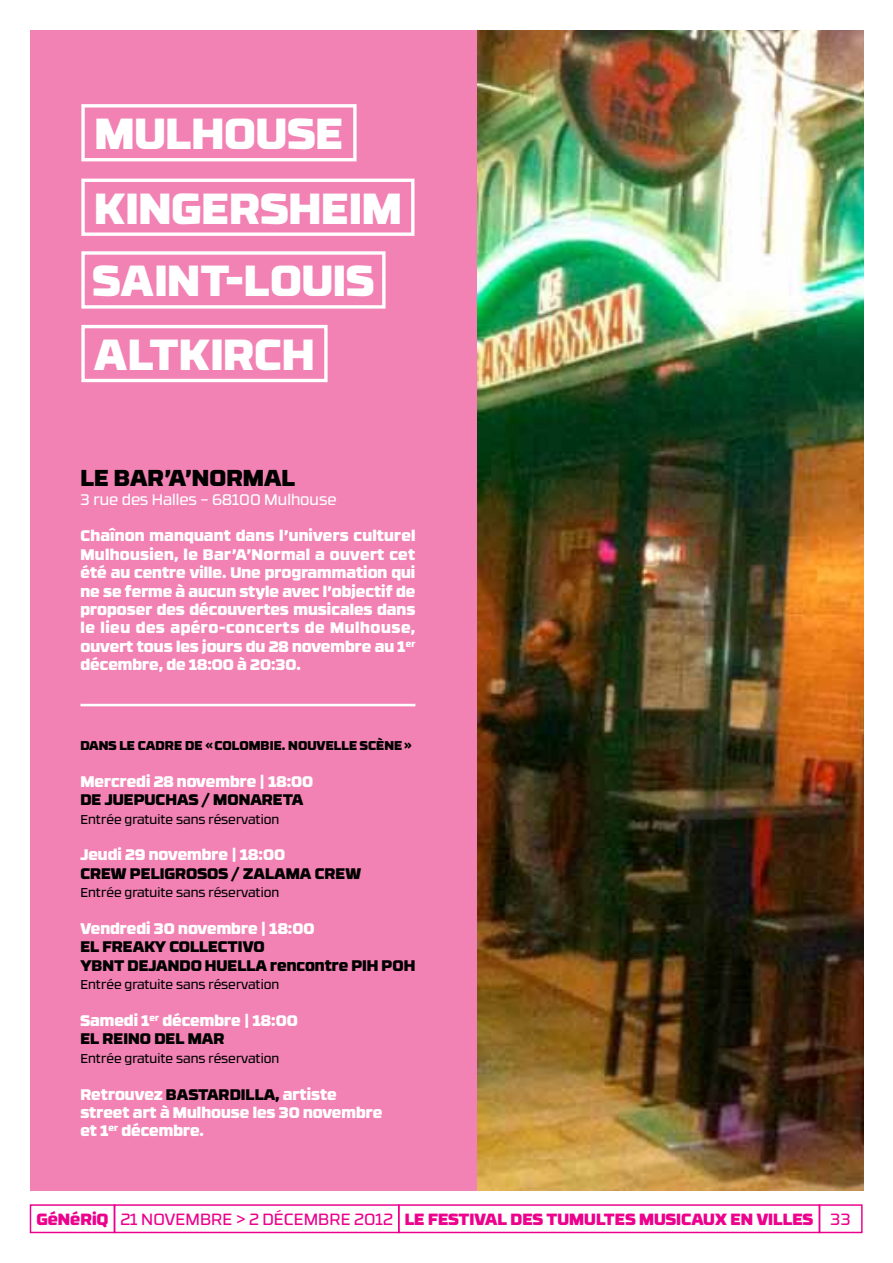
<style>
.page{position:relative;width:893px;height:1263px;background:#fff}
.page>*{position:absolute;margin:0;border:0;box-sizing:border-box;transform-origin:0 0}
.t1{font:900 43.5px/73.5px "RB No 3.1";letter-spacing:-.005em;color:#fff}
.t2{font:900 22.95px "RB No 3.1";color:#000}
.t3{font:900 16.2px "RB No 3.1";color:#ec008c}
.t4{font:900 15.3px/18.5px "RB No 3.1";color:#fff}
.t5{font:900 15.3px "RB No 3.1";color:#000}
.t6{font:15.3px "RB No 3.1";color:#fff}
.t7{font:12.75px "RB No 3.1";letter-spacing:-.005em;color:#000}
.t8{font:900 12.75px "RB No 3.1";color:#000}
.s1{color:#000}
.s2{font-weight:400}
</style>
<div class="page">
<div style="left:30px;top:30px;width:833px;height:1160px;background:#f282b4"></div>
<img style="left:478px;top:30px;width:385px;height:1160px">
<hr style="left:80px;top:704px;width:335px;height:2px;background:#fff">
<div style="left:81px;top:104px;width:276px;height:57px;border:3px solid #fff"></div>
<div style="left:81px;top:251px;width:305px;height:58px;border:3px solid #fff"></div>
<div style="left:81px;top:325px;width:247px;height:57px;border:3px solid #fff"></div>
<div style="left:81px;top:179px;width:333px;height:57px;border:3px solid #fff"></div>
<div style="left:398px;top:1204px;width:422px;height:29px;border:1px solid #ec008c"></div>
<div style="left:114px;top:1204px;width:285px;height:29px;border:1px solid #ec008c"></div>
<div style="left:30px;top:1204px;width:85px;height:29px;border:1px solid #ec008c"></div>
<div style="left:819px;top:1204px;width:44px;height:29px;border:1px solid #ec008c"></div>
<h1 class="t1" style="left:94px;top:93px;width:251px">mulhouse</h1>
<h1 class="t1" style="left:94px;top:168px;width:309px">kingersheim</h1>
<h1 class="t1" style="left:93px;top:240px;width:283px">saint-louis altkirch</h1>
<h2 class="t2" style="left:80px;top:458px;width:51px">LE BAR</h2>
<h2 class="t2" style="left:164px;top:458px;width:46px">’A’NORMAL</h2>
<p class="t6" style="left:80px;top:488px;width:258px">3 rue des Halles – 68100 Mulhouse</p>
<p class="t4" style="left:80px;top:525px;width:337px;text-align:justify">Chaînon manquant dans l’univers culturel Mulhousien, le Bar’A’Normal a ouvert cet été au centre ville. Une programmation qui ne se ferme à aucun style avec l’objectif de proposer des découvertes musicales dans le lieu des apéro-concerts de Mulhouse, ouvert tous les jours du 28 novembre au 1<sup>er </sup>décembre, de 18:00 à 20:30.</p>
<p class="t8" style="left:80px;top:735px;width:333px">Dans le cadre de « Colombie. Nouvelle Scène»</p>
<p class="t4" style="left:80px;top:771px;width:234px">Mercredi 28 novembre | 18:00</p>
<p class="t5" style="left:80px;top:787px;width:36px">DE JUEPUCHAS</p>
<p class="t5" style="left:202px;top:787px;width:24px">/ MONARE</p>
<p class="t5" style="left:283px;top:787px;width:22px">TA</p>
<p class="t7" style="left:80px;top:809px;width:200px">Entrée gratuite sans réservation</p>
<p class="t4" style="left:80px;top:844px;width:206px">Jeudi 29 novembre | 18:00</p>
<p class="t5" style="left:80px;top:860px;width:11px">CRE</p>
<p class="t5" style="left:111px;top:860px;width:29px">W PELI</p>
<p class="t5" style="left:164px;top:860px;width:23px">GROSOS</p>
<p class="t5" style="left:231px;top:860px;width:35px">/ ZALAMA</p>
<p class="t5" style="left:315px;top:860px;width:11px">CRE</p>
<p class="t5" style="left:345px;top:860px;width:17px">W</p>
<p class="t7" style="left:80px;top:883px;width:200px">Entrée gratuite sans réservation</p>
<p class="t4" style="left:80px;top:918px;width:236px">Vendredi 30 novembre | 18:00</p>
<p class="t5" style="left:80px;top:934px;width:44px">EL FREA</p>
<p class="t5" style="left:144px;top:934px;width:36px">KY COLLEC</p>
<p class="t5" style="left:228px;top:934px;width:20px">TIVO</p>
<p class="t5" style="left:80px;top:952px;width:13px">YBN</p>
<p class="t5" style="left:114px;top:952px;width:36px">T DEJAN</p>
<p class="t5" style="left:180px;top:952px;width:182px">DO Huella rencontre PIH</p>
<p class="t5" style="left:382px;top:952px;width:12px">POH</p>
<p class="t7" style="left:80px;top:975px;width:200px">Entrée gratuite sans réservation</p>
<p class="t4" style="left:80px;top:1010px;width:219px">Samedi 1<sup>er</sup> décembre | 18:00<br><span class="s1">EL REINO</span></p>
<p class="t5" style="left:154px;top:1026px;width:47px">DEL MAR</p>
<p class="t7" style="left:80px;top:1049px;width:200px">Entrée gratuite sans réservation</p>
<p class="t4" style="left:80px;top:1083px;width:98px">Retrouvez <span class="s1">BAS</span></p>
<p class="t5" style="left:198px;top:1081px;width:53px">TARDILLA</p>
<p class="t4" style="left:80px;top:1083px;width:304px;text-indent:195px"><span class="s1">,</span> artiste street art à Mulhouse les 30 novembre et 1<sup>er</sup> décembre.</p>
<p class="t3" style="left:36px;top:1205px;width:816px">GéNéRiQ <span class="s2">21 NOVEMBRE &gt; 2 DÉ CEMBRE 2012</span> Le festival des tumultes musicaux en villes <span class="s2">33</span></p>
</div>
